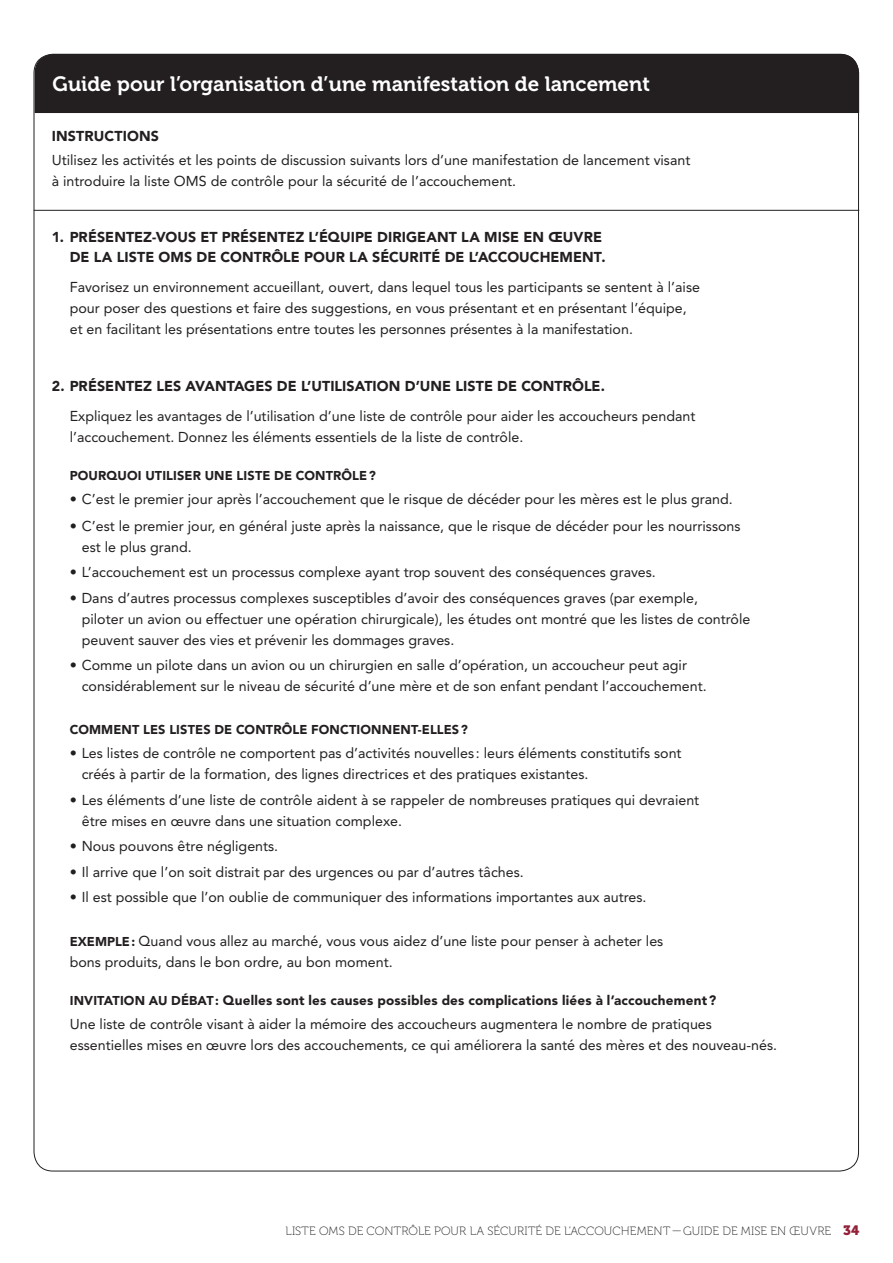
<style>
.page{position:relative;width:893px;height:1263px;background:#fff}
.page>*{position:absolute;margin:0;border:0;box-sizing:border-box;transform-origin:0 0}
.FO_Head_KO{font:20.7px "Museo 700";color:#fff}
.F2c_Body_Indent{font:14.25px/21px "Avenir LT Std";color:#231f20}
.F2d_Body_Indent_ital{font:14.25px/21px "Avenir LT Std";color:#231f20}
.F1_subhead_NL{font:900 14.25px/20.2px "Avenir LT Std";letter-spacing:.005em;color:#231f20;text-align:right}
.F2_body_FL{font:14.25px/21px "Avenir LT Std";color:#231f20}
.F2c_Body_Indent_spac{font:14.25px/21px "Avenir LT Std";color:#231f20}
.F1_subhead{font:900 14.25px "Avenir LT Std";letter-spacing:.01em;color:#231f20}
.F1b_Subhead_B{font:900 13.5px "Avenir LT Std";letter-spacing:.015em;color:#231f20}
.F1b_Subhead_B-2{font:900 12.75px "Avenir LT Std";letter-spacing:.01em;color:#231f20}
.t1{font:12px "Museo 100";letter-spacing:.005em;color:#231f20}
.s1{font-weight:900;font-size:12.75px}
.s2{font-size:12.75px}
.s3{font-family:"Museo 900";font-size:13.5px;color:#932039}
</style>
<div class="page">
<div style="left:35px;top:54px;width:824px;height:59px;background:#231f20"></div>
<hr style="left:34px;top:210px;width:825px;height:1px;background:#231f20">
<p class="FO_Head_KO" style="left:53px;top:73px;width:599px">Guide pour l’organisation d’une manifestation de lancement</p>
<p class="F1_subhead" style="left:52px;top:127px;width:109px">INSTRUCTIONS</p>
<p class="F2_body_FL" style="left:52px;top:149px;width:640px">Utilisez les activités et les points de discussion suivants lors d’une manifestation de lancement visant à introduire la liste OMS de contrôle pour la sécurité de l’accouchement.</p>
<p class="F1_subhead_NL" style="left:52px;top:227px;width:555px">1. PRÉSENTEZ-VOUS ET PRÉSENTEZ L’ÉQUIPE DIRIGEANT LA MISE EN ŒUVRE<br>DE LA LISTE OMS DE CONTRÔLE POUR LA SÉCURITÉ DE L’ACCOUCHEMENT.</p>
<p class="F2c_Body_Indent" style="left:70px;top:277px;width:632px">Favorisez un environnement accueillant, ouvert, dans lequel tous les participants se sentent à l’aise pour poser des questions et faire des suggestions, en vous présentant et en présentant l’équipe, et en facilitant les présentations entre toutes les personnes présentes à la manifestation.</p>
<p class="F1_subhead_NL" style="left:52px;top:375px;width:555px">2. PRÉSENTEZ LES AVANTAGES DE L’UTILISATION D’UNE LISTE DE CONTRÔLE.</p>
<p class="F2c_Body_Indent" style="left:70px;top:405px;width:627px">Expliquez les avantages de l’utilisation d’une liste de contrôle pour aider les accoucheurs pendant l’accouchement. Donnez les éléments essentiels de la liste de contrôle.</p>
<p class="F1b_Subhead_B-2" style="left:70px;top:468px;width:308px">POURQUOI UTILISER UNE LISTE DE CONTRÔLE?</p>
<p class="F2c_Body_Indent" style="left:70px;top:488px;width:665px">• C’est le premier jour après l’accouchement que le risque de décéder pour les mères est le plus grand.</p>
<p class="F2c_Body_Indent" style="left:82px;top:515px;width:660px;text-indent:-12px">• C’est le premier jour, en général juste après la naissance, que le risque de décéder pour les nourrissons est le plus grand.</p>
<p class="F2c_Body_Indent" style="left:70px;top:562px;width:588px">• L’accouchement est un processus complexe ayant trop souvent des conséquences graves.</p>
<p class="F2c_Body_Indent" style="left:82px;top:587px;width:670px;text-indent:-12px">• Dans d’autres processus complexes susceptibles d’avoir des conséquences graves (par exemple,<br>piloter un avion ou effectuer une opération chirurgicale), les études ont montré que les listes de contrôle peuvent sauver des vies et prévenir les dommages graves.</p>
<p class="F2c_Body_Indent" style="left:82px;top:655px;width:626px;text-indent:-12px">• Comme un pilote dans un avion ou un chirurgien en salle d’opération, un accoucheur peut agir considérablement sur le niveau de sécurité d’une mère et de son enfant pendant l’accouchement.</p>
<p class="F1b_Subhead_B-2" style="left:70px;top:722px;width:400px">COMMENT LES LISTES DE CONTRÔLE FONCTIONNENT-ELLES?</p>
<p class="F2c_Body_Indent" style="left:82px;top:743px;width:601px;text-indent:-12px">• Les listes de contrôle ne comportent pas d’activités nouvelles : leurs éléments constitutifs sont créés à partir de la formation, des lignes directrices et des pratiques existantes.</p>
<p class="F2c_Body_Indent" style="left:82px;top:789px;width:619px;text-indent:-12px">• Les éléments d’une liste de contrôle aident à se rappeler de nombreuses pratiques qui devraient être mises en œuvre dans une situation complexe.</p>
<p class="F2c_Body_Indent" style="left:70px;top:836px;width:210px">• Nous pouvons être négligents.</p>
<p class="F2c_Body_Indent" style="left:70px;top:861px;width:455px">• Il arrive que l’on soit distrait par des urgences ou par d’autres tâches.</p>
<p class="F2c_Body_Indent" style="left:70px;top:887px;width:578px">• Il est possible que l’on oublie de communiquer des informations importantes aux autres.</p>
<p class="F2c_Body_Indent_spac" style="left:70px;top:930px;width:595px"><span class="s1">EXEMPLE:</span> Quand vous allez au marché, vous vous aidez d’une liste pour penser à acheter les bons produits, dans le bon ordre, au bon moment.</p>
<p class="F1b_Subhead_B" style="left:70px;top:992px;width:648px"><span class="s2">INVITATION AU DÉBAT:</span> Quelles sont les causes possibles des complications liées à l’accouchement?</p>
<p class="F2d_Body_Indent_ital" style="left:70px;top:1013px;width:709px">Une liste de contrôle visant à aider la mémoire des accoucheurs augmentera le nombre de pratiques essentielles mises en œuvre lors des accouchements, ce qui améliorera la santé des mères et des nouveau-nés.</p>
<p class="t1" style="left:285px;top:1224px;width:575px">LISTE OMS DE CONTRÔLE POUR LA SÉCURITÉ DE L’ACCOUCHEMENT—GUIDE DE MISE EN ŒUVRE <span class="s3">34</span></p>
</div>
